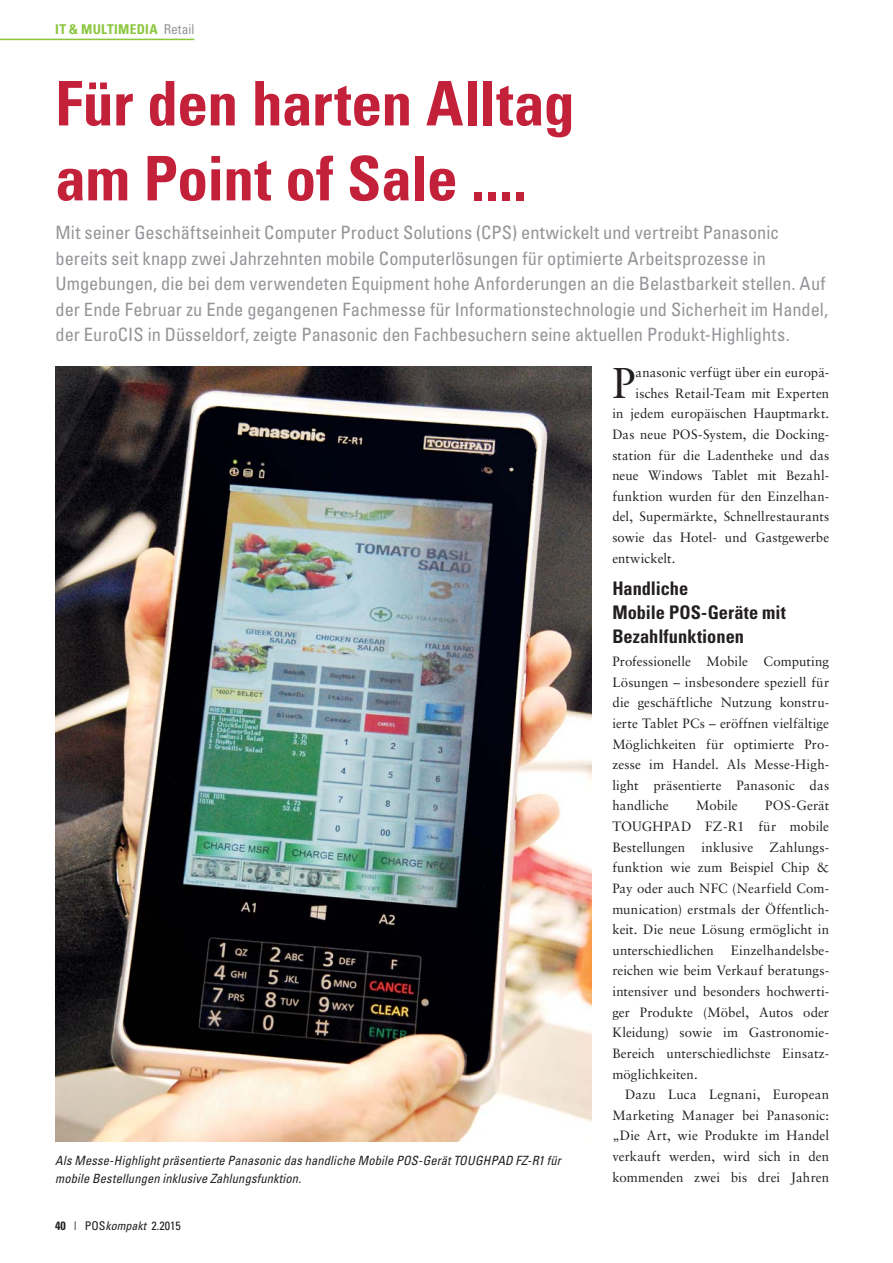
<style>
.page{position:relative;width:893px;height:1263px;background:#fff}
.page>*{position:absolute;margin:0;border:0;box-sizing:border-box;transform-origin:0 0}
.t1{font:700 condensed 61.5px/74.8px "Univers";letter-spacing:-.01em;color:#c3203a}
.t2{font:43.05px "Sabon LT Std";color:#231f20}
.t3{font:700 condensed 18.75px/24px "Univers";color:#231f20}
.t4{font:condensed 18.3px/25.5px "Univers";color:#939598}
.t5{font:13.5px/20.7px "Sabon LT Std";letter-spacing:.01em;color:#231f20;text-align:justify}
.t6{font:700 condensed 13.5px "Univers";letter-spacing:.02em;color:#8cc63f}
.t7{font:italic condensed 12.75px/18px "Univers";letter-spacing:.015em;color:#231f20}
.t8{font:condensed 12px "Univers";color:#231f20}
.s1{font-weight:400;color:#939598}
.s2{font-weight:700}
.s3{font-style:italic}
</style>
<div class="page">
<hr style="left:0;top:39px;width:194px;height:1px;background:#8cc63f">
<img style="left:55px;top:367px;width:536px;height:775px">
<p class="t6" style="left:55px;top:25px;width:141px">IT &amp; MULTIMEDIA <span class="s1">Retail</span></p>
<h1 class="t1" style="left:55px;top:72px;width:521px">Für den harten Alltag am Point of Sale ....</h1>
<p class="t4" style="left:56px;top:222px;width:774px">Mit seiner Geschäftseinheit Computer Product Solutions (CPS) entwickelt und vertreibt Panasonic bereits seit knapp zwei Jahrzehnten mobile Computerlösungen für optimierte Arbeitsprozesse in Umgebungen, die bei dem verwendeten Equipment hohe Anforderungen an die Belastbarkeit stellen. Auf der Ende Februar zu Ende gegangenen Fachmesse für Informationstechnologie und Sicherheit im Handel, der EuroCIS in Düsseldorf, zeigte Panasonic den Fachbesuchern seine aktuellen Produkt-Highlights.</p>
<h2 class="t2" style="left:612px;top:362px;width:25px">P</h2>
<p class="t5" style="left:636px;top:363px;width:195px">anasonic verfügt über ein europä-</p>
<p class="t5" style="left:636px;top:383px;width:195px">isches Retail-Team mit Experten</p>
<p class="t5" style="left:612px;top:404px;width:218px">in jedem europäischen Hauptmarkt.</p>
<p class="t5" style="left:612px;top:425px;width:218px">Das neue POS-System, die Docking-</p>
<p class="t5" style="left:612px;top:445px;width:218px">station für die Ladentheke und das</p>
<p class="t5" style="left:612px;top:466px;width:218px">neue Windows Tablet mit Bezahl-</p>
<p class="t5" style="left:612px;top:486px;width:218px">funktion wurden für den Einzelhan-</p>
<p class="t5" style="left:612px;top:507px;width:218px">del, Supermärkte, Schnellrestaurants</p>
<p class="t5" style="left:612px;top:528px;width:218px">sowie das Hotel- und Gastgewerbe</p>
<p class="t5" style="left:612px;top:548px;width:64px">entwickelt.</p>
<h3 class="t3" style="left:612px;top:578px;width:175px">Handliche<br>Mobile POS-Geräte mit<br>Bezahlfunktionen</h3>
<p class="t5" style="left:612px;top:652px;width:218px">Professionelle Mobile Computing Lösungen – insbesondere speziell für die geschäftliche Nutzung konstru&shy;ierte Tablet PCs – eröffnen vielfältige Möglichkeiten für optimierte Pro&shy;zesse im Handel. Als Messe-High&shy;light präsentierte Panasonic das handliche</p>
<p class="t5" style="left:696px;top:796px;width:43px">Mobile</p>
<p class="t5" style="left:612px;top:796px;width:218px;text-indent:153px">POS-Gerät TOUGHPAD FZ-R1 für mobile Bestellungen inklusive Zahlungs&shy;funktion wie zum Beispiel Chip &amp; Pay oder auch NFC (Nearfield Com&shy;munication) erstmals der Öffentlich&shy;keit. Die neue Lösung ermöglicht in unterschiedlichen Einzelhandelsbe&shy;reichen wie beim Verkauf beratungs&shy;intensiver und besonders hochwerti&shy;ger Produkte (Möbel, Autos oder Kleidung) sowie im Gastronomie-Bereich unterschiedlichste Einsatz&shy;möglichkeiten.</p>
<p class="t5" style="left:612px;top:1085px;width:218px;text-indent:13px">Dazu Luca Legnani, European Marketing Manager bei Panasonic: „Die Art, wie Produkte im Handel verkauft werden, wird sich in den kommenden zwei bis drei Jahren</p>
<p class="t7" style="left:55px;top:1152px;width:507px">Als Messe-Highlight präsentierte Panasonic das handliche Mobile POS-Gerät TOUGHPAD FZ-R1 für mobile Bestellungen inklusive Zahlungsfunktion.</p>
<p class="t8" style="left:55px;top:1221px;width:127px"><span class="s2">40</span> | POS<span class="s3">kompakt</span> 2.2015</p>
</div>
